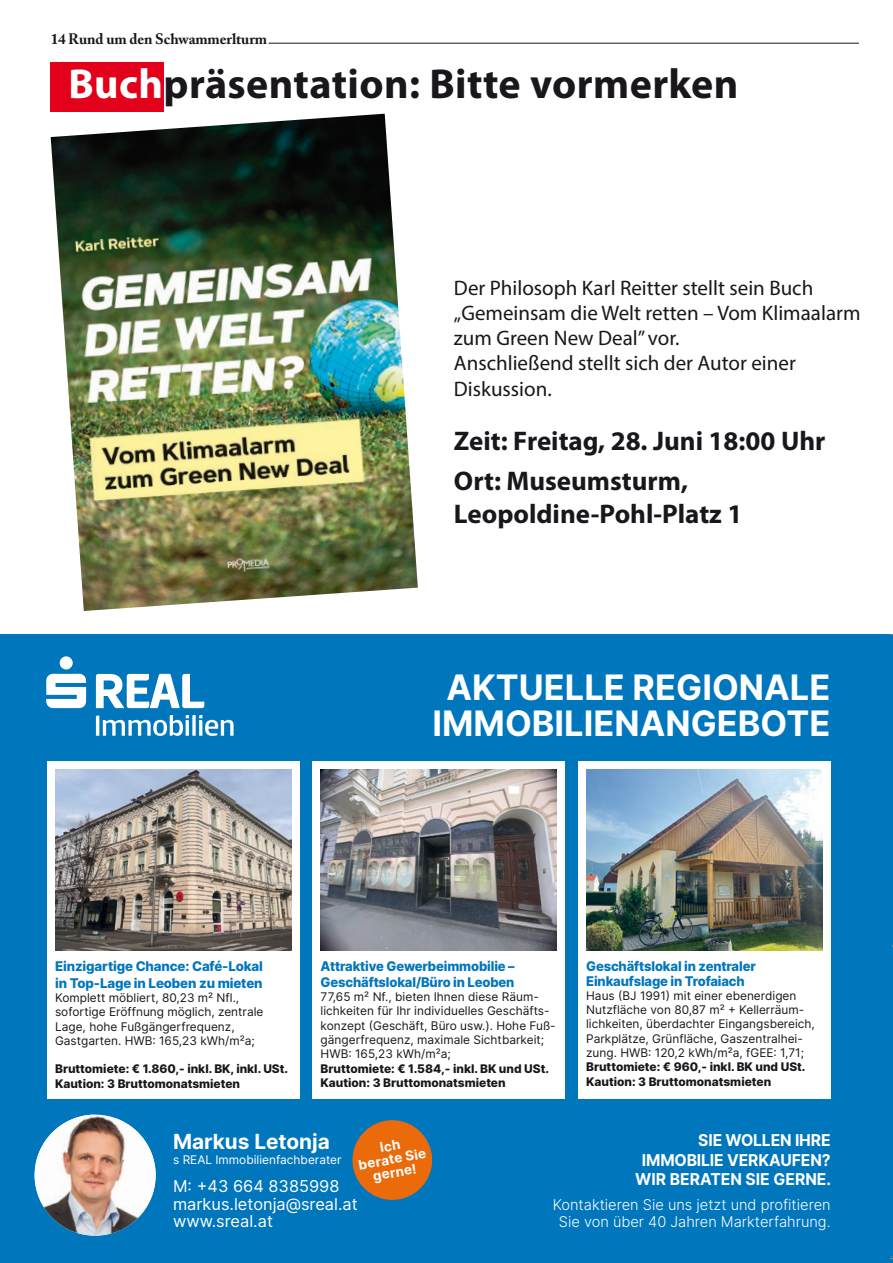
<style>
.page{position:relative;width:893px;height:1263px;background:#fff}
.page>*{position:absolute;margin:0;border:0;box-sizing:border-box;transform-origin:0 0}
.Titel_2{font:700 42px "Myriad Pro";letter-spacing:.01em;color:#1a171c}
.t1{font:700 35.1px/35.7px "Inter";color:#fff;text-align:center}
.t2{font:700 27px/32.4px "Myriad Pro";color:#1a171c}
.t3{font:21px/25.2px "Myriad Pro";color:#1a171c}
.t4{font:700 20.85px "Inter";color:#fff}
.t5{font:700 16.35px/19.6px "Inter";letter-spacing:-.01em;color:#fff;text-align:right;scale:.96 1}
.t6{font:16.35px/17.9px "Inter";color:#fff}
.t7{font:700 15px "Adobe Caslon Pro";letter-spacing:-.01em;color:#1a171c}
.t8{font:300 14.85px/17.9px "Inter";color:#fff;text-align:center}
.t9{font:700 13.5px/13.5px "Inter";color:#fff;text-align:center}
.t10{font:800 13.35px/16.4px "Inter";letter-spacing:-.01em;color:#0076bd}
.t11{font:11.85px/14.2px "Inter";color:#1a171c}
.t12{font:800 11.85px/14.2px "Inter";color:#1a171c}
.t13{font:11.85px "Inter";color:#fff}
.s1{color:#fff}
.s2{font-weight:800}
</style>
<div class="page">
<hr style="left:269px;top:43px;width:590px;height:1px;background:#1a171c">
<div style="left:0;top:635px;width:893px;height:628px;background:#0076bd"></div>
<div style="left:578px;top:761px;width:253px;height:337px;background:#fff"></div>
<div style="left:47px;top:761px;width:253px;height:337px;background:#fff"></div>
<div style="left:312px;top:761px;width:253px;height:337px;background:#fff"></div>
<img style="left:55px;top:769px;width:236px;height:181px">
<img style="left:321px;top:769px;width:236px;height:181px">
<img style="left:586px;top:769px;width:236px;height:181px">
<img style="left:35px;top:1114px;width:121px;height:122px;border-radius:50%">
<img style="left:35px;top:1115px;width:58px;height:53px">
<div style="left:352px;top:1120px;width:80px;height:80px;background:#eb6a0a;border-radius:50%"></div>
<svg style="left:96px;top:674px;width:108px;height:34px"></svg>
<svg style="left:46px;top:674px;width:40px;height:34px"></svg>
<div style="left:60px;top:656px;width:13px;height:13px;background:#fff;border-radius:50%"></div>
<svg style="left:96px;top:715px;width:138px;height:21px"></svg>
<img style="left:51px;top:114px;width:367px;height:497px">
<div style="left:51px;top:62px;width:113px;height:49px;background:#e2001a"></div>
<p class="t7" style="left:51px;top:30px;width:218px">14 Rund um den Schwammerlturm</p>
<p class="Titel_2" style="left:68px;top:57px;width:671px"><span class="s1">Buch</span>präsentation: Bitte vormerken</p>
<p class="t3" style="left:454px;top:275px;width:408px">Der Philosoph Karl Reitter stellt sein Buch „Gemeinsam die Welt retten – Vom Klimaalarm zum Green New Deal” vor.</p>
<p class="t3" style="left:454px;top:350px;width:343px">Anschließend stellt sich der Autor einer<br>Diskussion.</p>
<p class="t2" style="left:454px;top:423px;width:373px">Zeit: Freitag, 28. Juni 18:00 Uhr</p>
<p class="t2" style="left:454px;top:464px;width:290px">Ort: Museumsturm,<br>Leopoldine-Pohl-Platz 1</p>
<p class="t1" style="left:432px;top:668px;width:399px">AKTUELLE REGIONALE<br>IMMOBILIENANGEBOTE</p>
<p class="t10" style="left:55px;top:958px;width:209px">Einzigartige Chance: Café-Lokal in Top-Lage in Leoben zu mieten</p>
<p class="t11" style="left:55px;top:990px;width:210px">Komplett möbliert, 80,23 m² Nfl., sofortige Eröffnung möglich, zentrale Lage, hohe Fußgängerfrequenz, Gastgarten. HWB: 165,23 kWh/m²a;</p>
<p class="t12" style="left:55px;top:1061px;width:235px">Bruttomiete: € 1.860,- inkl. BK, inkl. USt.<br>Kaution: 3 Bruttomonatsmieten</p>
<p class="t10" style="left:321px;top:958px;width:196px;line-height:15.6px">Attraktive Gewerbeimmobilie –<br>Geschäftslokal/Büro in Leoben</p>
<p class="t11" style="left:321px;top:989px;width:237px">77,65 m² Nf., bieten Ihnen diese Räum&shy;lichkeiten für Ihr individuelles Geschäfts&shy;konzept (Geschäft, Büro usw.). Hohe Fuß&shy;gängerfrequenz, maximale Sichtbarkeit; HWB: 165,23 kWh/m²a;<br><span class="s2">Bruttomiete: € 1.584,- inkl. BK und USt.<br>Kaution: 3 Bruttomonatsmieten</span></p>
<p class="t10" style="left:586px;top:959px;width:171px;line-height:14.2px">Geschäftslokal in zentraler<br>Einkaufslage in Trofaiach</p>
<p class="t11" style="left:586px;top:988px;width:230px">Haus (BJ 1991) mit einer ebenerdigen Nutzfläche von 80,87 m² + Kellerräum&shy;lichkeiten, überdachter Eingangsbereich, Parkplätze, Grünfläche, Gaszentralhei&shy;zung. HWB: 120,2 kWh/m²a, fGEE: 1,71; <span class="s2">Bruttomiete: € 960,- inkl. BK und USt.<br>Kaution: 3 Bruttomonatsmieten</span></p>
<p class="t4" style="left:173px;top:1126px;width:158px">Markus Letonja</p>
<p class="t13" style="left:173px;top:1151px;width:170px">s REAL Immobilienfachberater</p>
<p class="t9" style="left:355px;top:1144px;width:70px;rotate:-10deg">Ich<br>berate Sie gerne!</p>
<p class="t6" style="left:173px;top:1176px;width:186px">M: +43 664 8385998 markus.letonja@sreal.at www.sreal.at</p>
<p class="t5" style="left:635px;top:1129px;width:206px">SIE WOLLEN IHRE<br>IMMOBILIE VERKAUFEN?<br>WIR BERATEN SIE GERNE.</p>
<p class="t8" style="left:553px;top:1195px;width:279px">Kontaktieren Sie uns jetzt und profitieren<br>Sie von über 40 Jahren Markterfahrung.</p>
</div>
